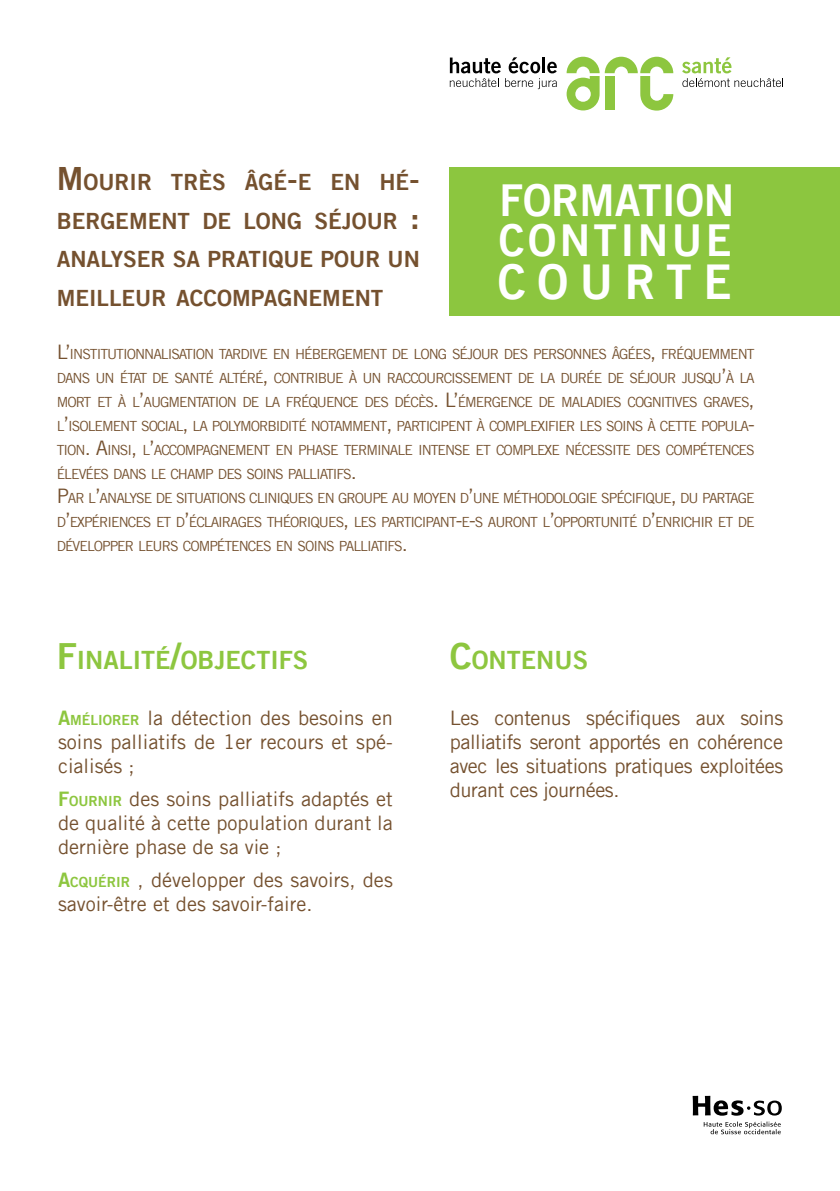
<style>
.page{position:relative;width:840px;height:1191px;background:#fff}
.page>*{position:absolute;margin:0;border:0;box-sizing:border-box;transform-origin:0 0}
.t1{font:48px "Trade Gothic LT Bold Two";color:#fff;scale:.96 1}
.t2{font:44px/39.6px "Trade Gothic LT Bold Two";color:#fff;scale:.96 1}
.t3{font:25.2px "Trade Gothic LT Bold Two";color:#8dc63f}
.t4{font:22.4px/38.4px "Trade Gothic LT Bold Two";color:#75512f;text-align:justify}
.t5{font:20px/24px "Trade Gothic LT";color:#75512f;text-align:justify}
.t6{font:14px/24px "Trade Gothic LT";letter-spacing:-.07em;color:#75512f}
.s1{font-size:32px}
.s2{font-size:20px}
.s3{font-size:36px}
.s4{font-family:"Trade Gothic LT Bold Two";color:#8dc63f}
.s5{font-family:"Trade Gothic LT Bold Two";font-size:14px;color:#8dc63f}
</style>
<div class="page">
<svg style="left:566px;top:57px;width:107px;height:54px"></svg>
<svg style="left:449px;top:57px;width:107px;height:32px"></svg>
<svg style="left:682px;top:57px;width:101px;height:30px"></svg>
<svg style="left:703px;top:1121px;width:77px;height:13px"></svg>
<svg style="left:692px;top:1095px;width:89px;height:20px"></svg>
<div style="left:449px;top:167px;width:390px;height:149px;background:#8cc63f"></div>
<h3 class="t4" style="left:57px;top:163px;width:364px"><span class="s1">M</span>OURIR TRÈS ÂGÉ<span class="s1">-</span>E EN HÉ<span class="s1">-</span>BERGEMENT DE LONG SÉJOUR <span class="s1">:<br></span>ANALYSER SA PRATIQUE POUR UN MEILLEUR ACCOMPAGNEMENT</h3>
<h2 class="t2" style="left:498px;top:180px;width:54px">FORMATION<br>CONTINUE</h2>
<h1 class="t1" style="left:497px;top:252px;width:41px">COURTE</h1>
<p class="t6" style="left:57px;top:341px;width:699px"><span class="s2">L’</span>INSTITUTIONNALISATION TARDIVE EN HÉBERGEMENT DE LONG SÉJOUR DES PERSONNES ÂGÉES<span class="s2">,</span> FRÉQUEMMENT DANS UN ÉTAT DE SANTÉ ALTÉRÉ<span class="s2">,</span> CONTRIBUE À UN RACCOURCISSEMENT DE LA DURÉE DE SÉJOUR JUSQU<span class="s2">’</span>À LA MORT ET À L<span class="s2">’</span>AUGMENTATION DE LA FRÉQUENCE DES DÉCÈS<span class="s2">. L’</span>ÉMERGENCE DE MALADIES COGNITIVES GRAVES<span class="s2">, </span>L<span class="s2">’</span>ISOLEMENT SOCIAL<span class="s2">,</span> LA POLYMORBIDITÉ NOTAMMENT<span class="s2">,</span> PARTICIPENT À COMPLEXIFIER LES SOINS À CETTE POPULA<span class="s2">-</span>TION<span class="s2">. A</span>INSI<span class="s2">,</span> L<span class="s2">’</span>ACCOMPAGNEMENT EN PHASE TERMINALE INTENSE ET COMPLEXE NÉCESSITE DES COMPÉTENCES ÉLEVÉES DANS LE CHAMP DES SOINS PALLIATIFS<span class="s2">.<br>P</span>AR L<span class="s2">’</span>ANALYSE DE SITUATIONS CLINIQUES EN GROUPE AU MOYEN D<span class="s2">’</span>UNE MÉTHODOLOGIE SPÉCIFIQUE<span class="s2">,</span> DU PARTAGE D<span class="s2">’</span>EXPÉRIENCES ET D<span class="s2">’</span>ÉCLAIRAGES THÉORIQUES<span class="s2">,</span> LES PARTICIPANT<span class="s2">-</span>E<span class="s2">-</span>S AURONT L<span class="s2">’</span>OPPORTUNITÉ D<span class="s2">’</span>ENRICHIR ET DE DÉVELOPPER LEURS COMPÉTENCES EN SOINS PALLIATIFS<span class="s2">.</span></p>
<h3 class="t3" style="left:57px;top:644px;width:253px"><span class="s3">F</span>INALITÉ<span class="s3">/</span>OBJECTIFS</h3>
<h3 class="t3" style="left:449px;top:644px;width:140px"><span class="s3">C</span>ONTENUS</h3>
<h3 class="t5" style="left:58px;top:705px;width:336px"><span class="s4">A</span><span class="s5">MÉLIORER</span> la détection des besoins en soins palliatifs de 1er recours et spé&shy;cialisés ;</h3>
<h3 class="t5" style="left:58px;top:786px;width:336px"><span class="s4">F</span><span class="s5">OURNIR</span> des soins palliatifs adaptés et de qualité à cette population durant la dernière phase de sa vie ;</h3>
<h3 class="t5" style="left:58px;top:868px;width:336px"><span class="s4">A</span><span class="s5">CQUÉRIR</span> , développer des savoirs, des savoir-être et des savoir-faire.</h3>
<h3 class="t5" style="left:449px;top:705px;width:335px">Les contenus spécifiques aux soins palliatifs seront apportés en cohérence avec les situations pratiques exploitées durant ces journées.</h3>
</div>
